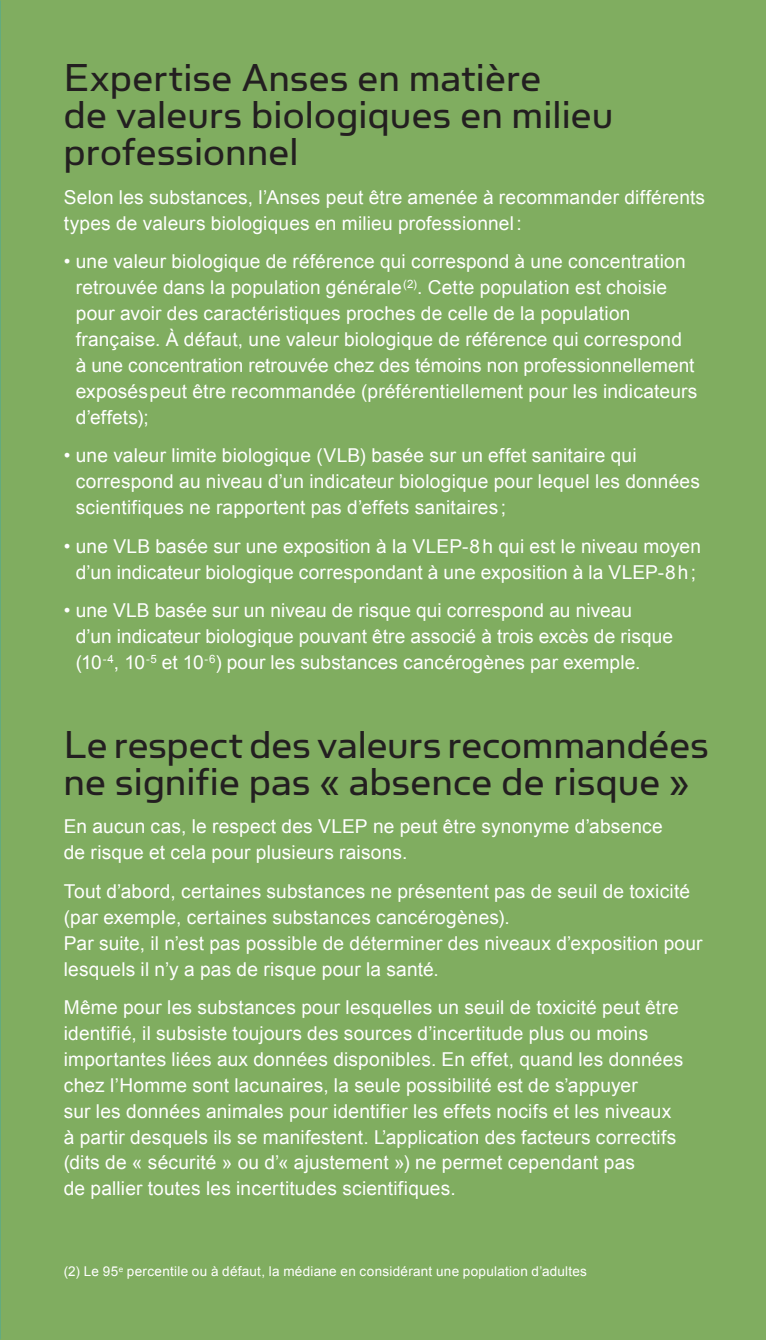
<style>
.page{position:relative;width:766px;height:1340px;background:#fff}
.page>*{position:absolute;margin:0;border:0;box-sizing:border-box;transform-origin:0 0}
.ST1_Noir{font:43.88px/37.1px "Simian Text Orangutan";letter-spacing:.005em;color:#231f20}
.TEXTE_Blanc{font:19.12px/25.9px "Arial";letter-spacing:.01em;color:#fff}
.Renvois{font:13.5px "Arial";letter-spacing:.02em;color:#fff}
</style>
<div class="page">
<div style="left:0;top:0;width:765px;height:1339px;background:#80ad60"></div>
<svg style="left:0;top:939px;width:1px;height:25px"></svg>
<img style="left:0;top:964px;width:1px;height:375px">
<p class="ST1_Noir" style="left:64px;top:58px;width:550px">Expertise Anses en matière<br>de valeurs biologiques en milieu professionnel</p>
<p class="TEXTE_Blanc" style="left:64px;top:184px;width:642px">Selon les substances, l’Anses peut être amenée à recommander différents types de valeurs biologiques en milieu professionnel:</p>
<p class="TEXTE_Blanc" style="left:76px;top:249px;width:623px;text-indent:-12px">• une valeur biologique de référence qui correspond à une concentration retrouvée dans la population générale<sup>(2)</sup>. Cette population est choisie pour avoir des caractéristiques proches de celle de la population française. À défaut, une valeur biologique de référence qui correspond à une concentration retrouvée chez des témoins non professionnellement exposéspeut être recommandée (préférentiellement pour les indicateurs d’effets);</p>
<p class="TEXTE_Blanc" style="left:76px;top:443px;width:625px;text-indent:-12px">• une valeur limite biologique (VLB) basée sur un effet sanitaire qui correspond au niveau d’un indicateur biologique pour lequel les données scientifiques ne rapportent pas d’effets sanitaires ;</p>
<p class="TEXTE_Blanc" style="left:64px;top:533px;width:638px;text-align:center">• une VLB basée sur une exposition à la VLEP-8h qui est le niveau moyen d’un indicateur biologique correspondant à une exposition à la VLEP-8h;</p>
<p class="TEXTE_Blanc" style="left:76px;top:597px;width:598px;text-indent:-12px">• une VLB basée sur un niveau de risque qui correspond au niveau<br>d’un indicateur biologique pouvant être associé à trois excès de risque (10<sup>-4</sup>, 10<sup>-5</sup> et 10<sup>-6</sup>) pour les substances cancérogènes par exemple.</p>
<p class="ST1_Noir" style="left:64px;top:724px;width:646px">Le respect des valeurs recommandées ne signifie pas « absence de risque »</p>
<p class="TEXTE_Blanc" style="left:64px;top:813px;width:600px">En aucun cas, le respect des VLEP ne peut être synonyme d’absence de risque et cela pour plusieurs raisons.</p>
<p class="TEXTE_Blanc" style="left:64px;top:878px;width:640px">Tout d’abord, certaines substances ne présentent pas de seuil de toxicité (par exemple, certaines substances cancérogènes).<br>Par suite, il n’est pas possible de déterminer des niveaux d’exposition pour lesquels il n’y a pas de risque pour la santé.</p>
<p class="TEXTE_Blanc" style="left:64px;top:994px;width:620px">Même pour les substances pour lesquelles un seuil de toxicité peut être identifié, il subsiste toujours des sources d’incertitude plus ou moins importantes liées aux données disponibles. En effet, quand les données chez l’Homme sont lacunaires, la seule possibilité est de s’appuyer<br>sur les données animales pour identifier les effets nocifs et les niveaux à partir desquels ils se manifestent. L’application des facteurs correctifs (dits de « sécurité » ou d’« ajustement ») ne permet cependant pas<br>de pallier toutes les incertitudes scientifiques.</p>
<p class="Renvois" style="left:64px;top:1262px;width:524px">(2) Le 95<sup>e</sup> percentile ou à défaut, la médiane en considérant une population d’adultes</p>
</div>
